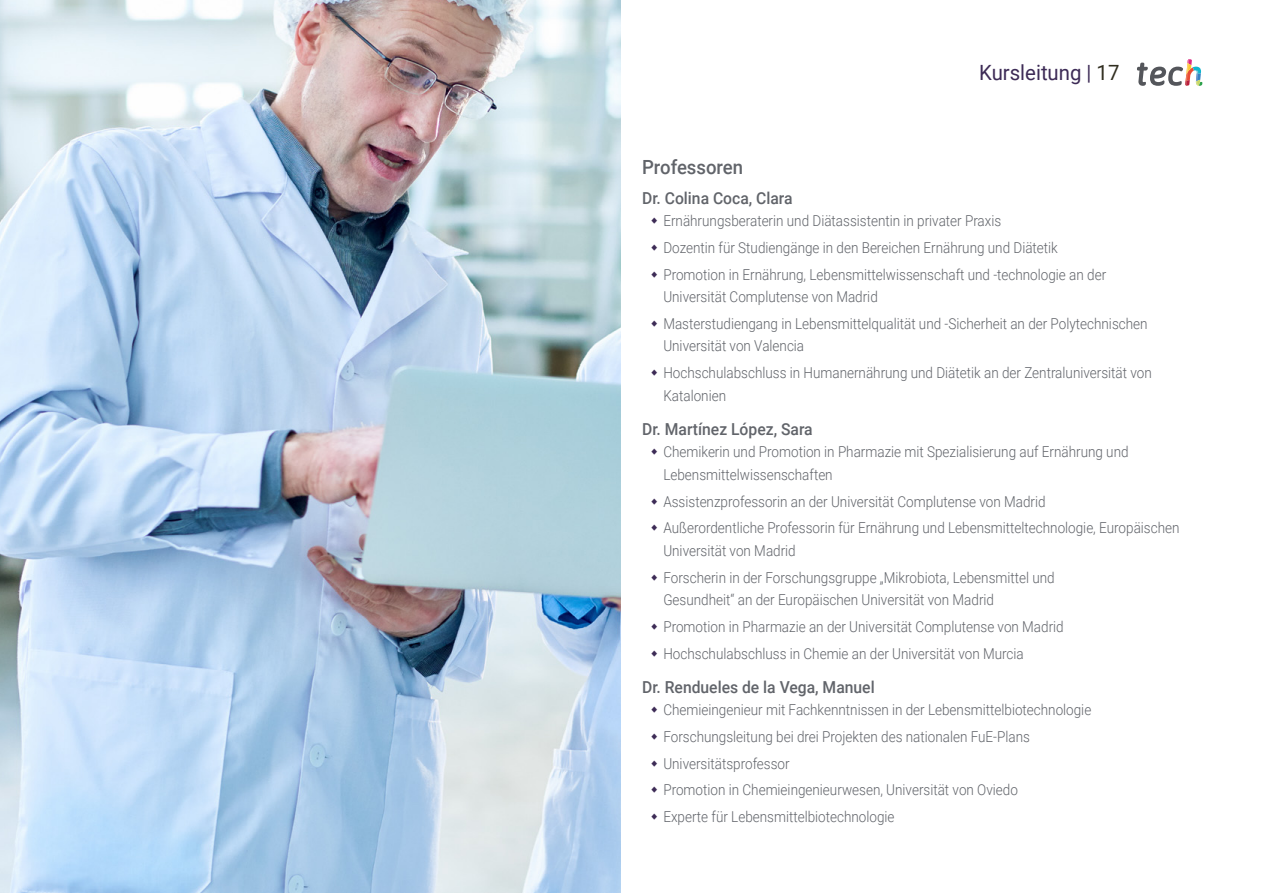
<style>
.page{position:relative;width:1263px;height:893px;background:#fff}
.page>*{position:absolute;margin:0;border:0;box-sizing:border-box;transform-origin:0 0}
.t1{font:21px "Roboto";color:#3d2b56}
.t2{font:500 19.5px "Roboto";color:#61646a;scale:.95 1}
.t3{font:500 16.5px "Roboto";color:#61646a;scale:.95 1}
.t4{font:300 15px/26.7px "Roboto";color:#61646a;scale:.9 1}
.s1{color:#312e20}
</style>
<div class="page">
<img style="left:0;top:0;width:621px;height:893px">
<svg style="left:1137px;top:59px;width:65px;height:27px"></svg>
<h1 class="t1" style="left:979px;top:57px;width:142px">Kursleitung | <span class="s1">17</span></h1>
<h2 class="t2" style="left:642px;top:154px;width:108px">Professoren</h2>
<p class="t3" style="left:642px;top:186px;width:160px">Dr. Colina Coca, Clara</p>
<p class="t4" style="left:663px;top:207px;width:493px">Ernährungsberaterin und Diätassistentin in privater Praxis<br>Dozentin für Studiengänge in den Bereichen Ernährung und Diätetik<br>Promotion in Ernährung, Lebensmittelwissenschaft und -technologie an der</p>
<p class="t4" style="left:663px;top:283px;width:539px">Universität Complutense von Madrid<br>Masterstudiengang in Lebensmittelqualität und -Sicherheit an der Polytechnischen</p>
<p class="t4" style="left:663px;top:332px;width:544px">Universität von Valencia<br>Hochschulabschluss in Humanernährung und Diätetik an der Zentraluniversität von</p>
<p class="t4" style="left:663px;top:381px;width:71px">Katalonien</p>
<p class="t3" style="left:642px;top:417px;width:181px">Dr. Martínez López, Sara</p>
<p class="t4" style="left:663px;top:440px;width:518px;line-height:22.5px">Chemikerin und Promotion in Pharmazie mit Spezialisierung auf Ernährung und<br>Lebensmittelwissenschaften</p>
<p class="t4" style="left:663px;top:487px;width:575px">Assistenzprofessorin an der Universität Complutense von Madrid<br>Außerordentliche Professorin für Ernährung und Lebensmitteltechnologie, Europäischen</p>
<p class="t4" style="left:663px;top:536px;width:436px">Universität von Madrid<br>Forscherin in der Forschungsgruppe „Mikrobiota, Lebensmittel und</p>
<p class="t4" style="left:663px;top:586px;width:446px">Gesundheit“ an der Europäischen Universität von Madrid<br>Promotion in Pharmazie an der Universität Complutense von Madrid<br>Hochschulabschluss in Chemie an der Universität von Murcia</p>
<p class="t3" style="left:642px;top:675px;width:246px">Dr. Rendueles de la Vega, Manuel</p>
<p class="t4" style="left:663px;top:696px;width:477px">Chemieingenieur mit Fachkenntnissen in der Lebensmittelbiotechnologie Forschungsleitung bei drei Projekten des nationalen FuE-Plans Universitätsprofessor<br>Promotion in Chemieingenieurwesen, Universität von Oviedo<br>Experte für Lebensmittelbiotechnologie</p>
</div>
